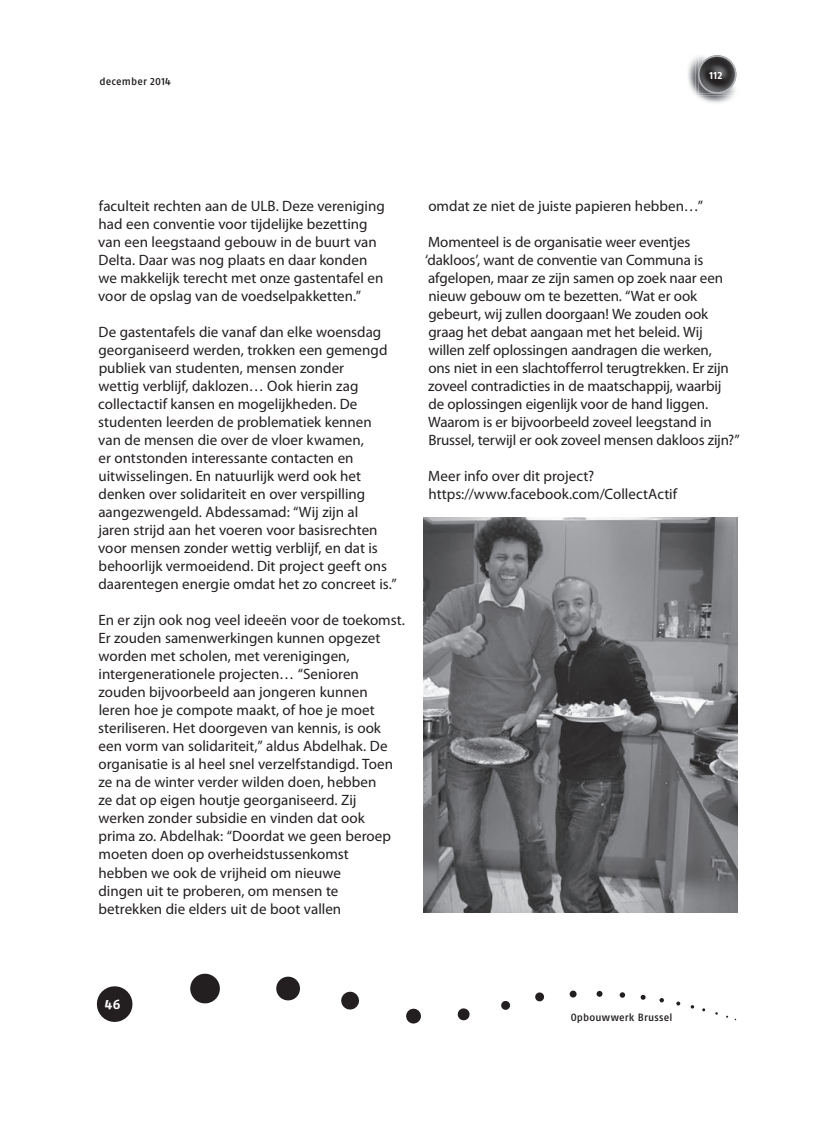
<style>
.page{position:relative;width:813px;height:1132px;background:#fff}
.page>*{position:absolute;margin:0;border:0;box-sizing:border-box;transform-origin:0 0}
.t1{font:15px/18px "Myriad Pro";color:#231f20}
.t2{font:13.5px "Fago No Bold Lf Caps";color:#fff}
.t3{font:10.5px "Fago No Med Lf";letter-spacing:.015em;color:#231f20}
.t4{font:10.5px "Fago No Bold Lf Caps";color:#fff}
</style>
<div class="page">
<img style="left:688px;top:58px;width:45px;height:45px">
<img style="left:695px;top:57px;width:40px;height:38px">
<svg style="left:697px;top:55px;width:39px;height:39px;background:#6b6b6c"></svg>
<svg style="left:96px;top:973px;width:639px;height:50px"></svg>
<img style="left:423px;top:517px;width:313px;height:395px">
<p class="t3" style="left:99px;top:75px;width:73px">december 2014</p>
<p class="t4" style="left:709px;top:69px;width:15px">112</p>
<p class="t1" style="left:98px;top:196px;width:288px">faculteit rechten aan de ULB. Deze vereniging had een conventie voor tijdelijke bezetting van een leegstaand gebouw in de buurt van Delta. Daar was nog plaats en daar konden we makkelijk terecht met onze gastentafel en voor de opslag van de voedselpakketten.”</p>
<p class="t1" style="left:98px;top:322px;width:300px">De gastentafels die vanaf dan elke woensdag georganiseerd werden, trokken een gemengd publiek van studenten, mensen zonder<br>wettig verblijf, daklozen… Ook hierin zag collectactif kansen en mogelijkheden. De studenten leerden de problematiek kennen van de mensen die over de vloer kwamen,<br>er ontstonden interessante contacten en uitwisselingen. En natuurlijk werd ook het denken over solidariteit en over verspilling aangezwengeld. Abdessamad: “Wij zijn al<br>jaren strijd aan het voeren voor basisrechten voor mensen zonder wettig verblijf, en dat is behoorlijk vermoeidend. Dit project geeft ons daarentegen energie omdat het zo concreet is.”</p>
<p class="t1" style="left:98px;top:610px;width:308px">En er zijn ook nog veel ideeën voor de toekomst.<br>Er zouden samenwerkingen kunnen opgezet worden met scholen, met verenigingen, intergenerationele projecten… “Senioren zouden bijvoorbeeld aan jongeren kunnen<br>leren hoe je compote maakt, of hoe je moet steriliseren. Het doorgeven van kennis, is ook een vorm van solidariteit,” aldus Abdelhak. De organisatie is al heel snel verzelfstandigd. Toen ze na de winter verder wilden doen, hebben<br>ze dat op eigen houtje georganiseerd. Zij werken zonder subsidie en vinden dat ook prima zo. Abdelhak: “Doordat we geen beroep moeten doen op overheidstussenkomst<br>hebben we ook de vrijheid om nieuwe<br>dingen uit te proberen, om mensen te betrekken die elders uit de boot vallen</p>
<p class="t1" style="left:428px;top:196px;width:276px">omdat ze niet de juiste papieren hebben…”</p>
<p class="t1" style="left:425px;top:232px;width:316px">Momenteel is de organisatie weer eventjes ‘dakloos’, want de conventie van Communa is afgelopen, maar ze zijn samen op zoek naar een nieuw gebouw om te bezetten. “Wat er ook gebeurt, wij zullen doorgaan! We zouden ook graag het debat aangaan met het beleid. Wij willen zelf oplossingen aandragen die werken,<br>ons niet in een slachtofferrol terugtrekken. Er zijn zoveel contradicties in de maatschappij, waarbij<br>de oplossingen eigenlijk voor de hand liggen.<br>Waarom is er bijvoorbeeld zoveel leegstand in Brussel, terwijl er ook zoveel mensen dakloos zijn?”</p>
<p class="t1" style="left:428px;top:466px;width:250px">Meer info over dit project? https://www.facebook.com/CollectActif</p>
<p class="t2" style="left:105px;top:995px;width:17px">46</p>
<p class="t3" style="left:570px;top:1010px;width:103px">Opbouwwerk Brussel</p>
</div>
